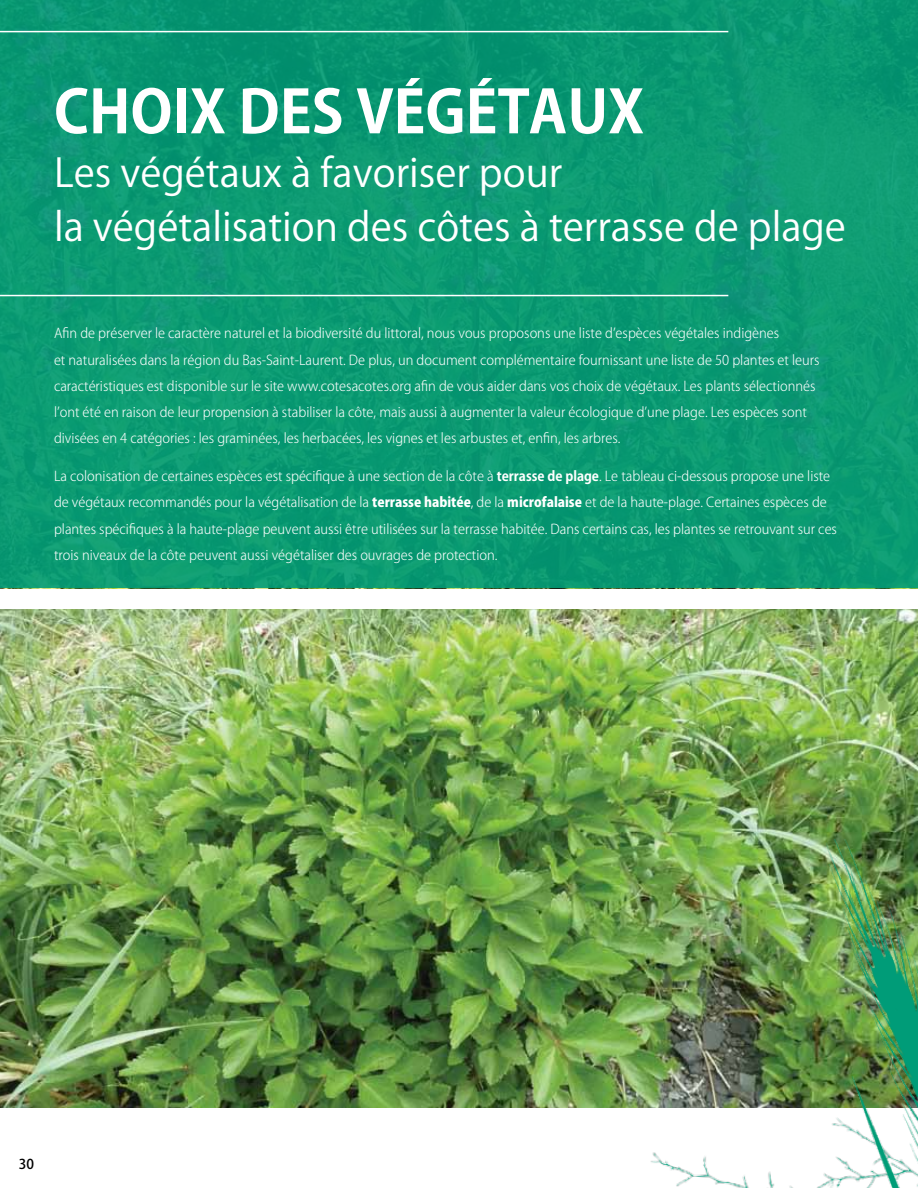
<style>
.page{position:relative;width:918px;height:1188px;background:#fff}
.page>*{position:absolute;margin:0;border:0;box-sizing:border-box;transform-origin:0 0}
.t1{font:700 58.5px "Koz Go Pro";color:#fff}
.t2{font:39px/54px "Koz Go Pro";color:#fff}
.t3{font:300 13.5px/26.2px "Koz Go Pro";color:#fff;scale:.96 1}
.t4{font:500 13.5px "Koz Go Pro";color:#000}
.s1{font-weight:700}
.s2{font-weight:800}
</style>
<div class="page">
<div style="left:0;top:0;width:918px;height:588px;background:#0b9a72"></div>
<hr style="left:0;top:31px;width:728px;height:1px;background:#fff">
<hr style="left:0;top:295px;width:728px;height:1px;background:#fff">
<img style="left:0;top:609px;width:918px;height:499px">
<img style="left:619px;top:1095px;width:163px;height:93px">
<img style="left:782px;top:839px;width:136px;height:349px">
<h1 class="t1" style="left:54px;top:74px;width:592px">choix des végétaux</h1>
<h2 class="t2" style="left:54px;top:147px;width:793px">Les végétaux à favoriser pour<br>la végétalisation des côtes à terrasse de plage</h2>
<p class="t3" style="left:54px;top:320px;width:799px">Afin de préserver le caractère naturel et la biodiversité du littoral, nous vous proposons une liste d’espèces végétales indigènes<br>et naturalisées dans la région du Bas-Saint-Laurent. De plus, un document complémentaire fournissant une liste de 50 plantes et leurs caractéristiques est disponible sur le site www.cotesacotes.org afin de vous aider dans vos choix de végétaux. Les plants sélectionnés l’ont été en raison de leur propension à stabiliser la côte, mais aussi à augmenter la valeur écologique d’une plage. Les espèces sont divisées en 4 catégories : les graminées, les herbacées, les vignes et les arbustes et, enfin, les arbres.</p>
<p class="t3" style="left:54px;top:463px;width:817px">La colonisation de certaines espèces est spécifique à une section de la côte à <span class="s1">terrasse de plage</span>. Le tableau ci-dessous propose une liste de végétaux recommandés pour la végétalisation de la <span class="s2">terrasse habitée</span>, de la <span class="s2">microfalaise</span> et de la haute-plage. Certaines espèces de plantes spécifiques à la haute-plage peuvent aussi être utilisées sur la terrasse habitée. Dans certains cas, les plantes se retrouvant sur ces trois niveaux de la côte peuvent aussi végétaliser des ouvrages de protection.</p>
<p class="t4" style="left:19px;top:1155px;width:17px">30</p>
</div>
